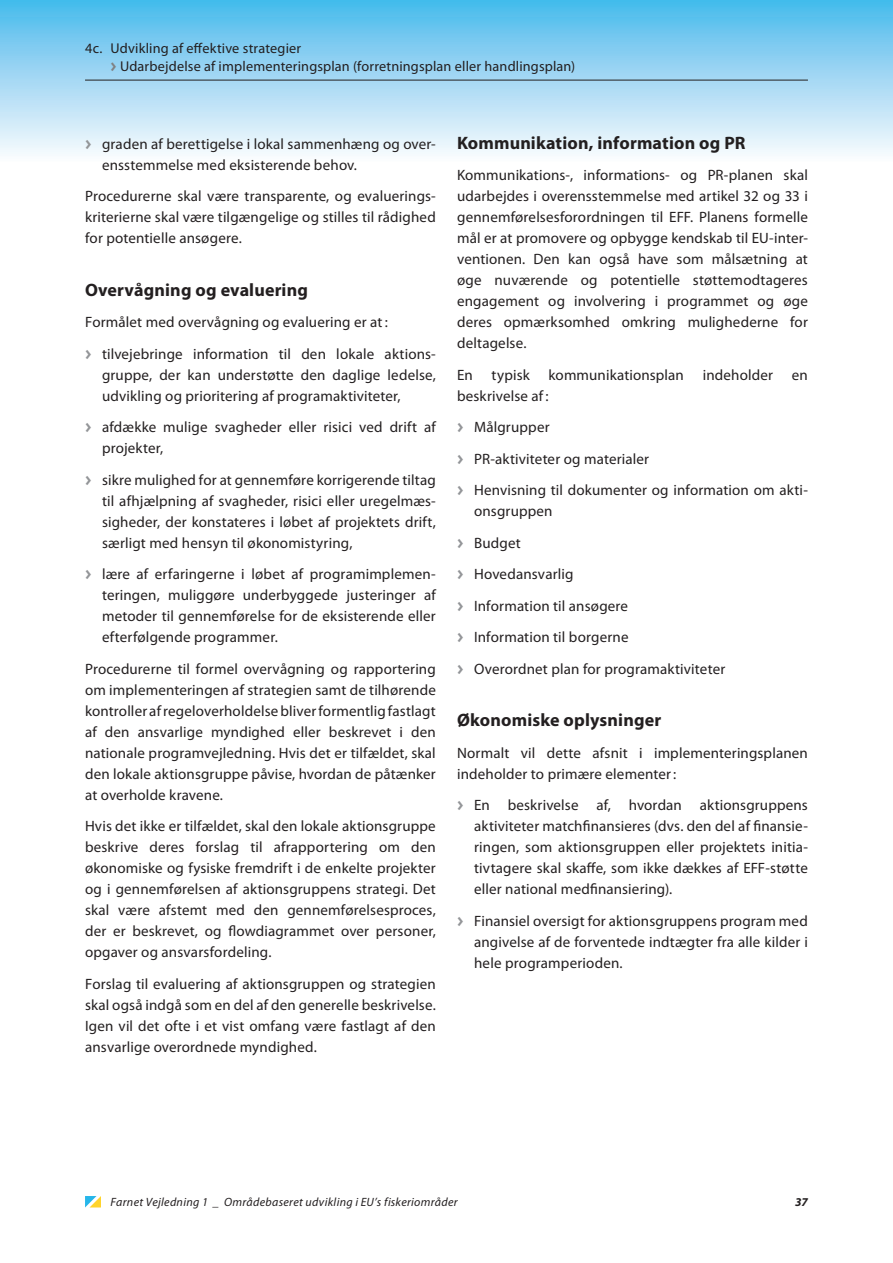
<style>
.page{position:relative;width:893px;height:1263px;background:#fff}
.page>*{position:absolute;margin:0;border:0;box-sizing:border-box;transform-origin:0 0}
.t1{font:700 18px "Myriad Pro";letter-spacing:.01em;color:#231f20}
.t2{font:15px/21px "Myriad Pro";letter-spacing:.01em;color:#231f20;text-align:justify}
.t3{font:14.25px/18px "Myriad Pro";letter-spacing:.01em;color:#231f20}
.t4{font:italic 12px "Myriad Pro";letter-spacing:.025em;color:#231f20}
.t5{font:italic 700 12px "Myriad Pro";color:#231f20}
.s1{font-family:"Meta Plus Bold Caps";color:#808285}
.s2{font-family:"Meta Plus Bold Caps";color:#939598}
</style>
<div class="page">
<div style="left:0;top:0;width:893px;height:162px;background:linear-gradient(to bottom,#49b9ec,#fefbfd)"></div>
<svg style="left:0;top:0;width:1px;height:162px"></svg>
<svg style="left:85px;top:1196px;width:16px;height:11px"></svg>
<hr style="left:85px;top:80px;width:723px;height:1px;background:#231f20">
<p class="t3" style="left:111px;top:39px;width:466px;text-indent:-26px">4c. Udvikling af effektive strategier<br><span class="s1">&gt;</span> Udarbejdelse af implementeringsplan (forretningsplan eller handlingsplan)</p>
<p class="t2" style="left:102px;top:133px;width:335px;text-indent:-17px"><span class="s2">&gt;</span> graden af berettigelse i lokal sammenhæng og over&shy;ensstemmelse med eksisterende behov.</p>
<p class="t2" style="left:85px;top:185px;width:352px">Procedurerne skal være transparente, og evaluerings&shy;kriterierne skal være tilgængelige og stilles til rådighed for potentielle ansøgere.</p>
<p class="t1" style="left:85px;top:278px;width:224px">Overvågning og evaluering</p>
<p class="t2" style="left:85px;top:306px;width:352px;line-height:31.5px">Formålet med overvågning og evaluering er at:<br><span class="s2">&gt;</span> tilvejebringe information til den lokale aktions-</p>
<p class="t2" style="left:102px;top:364px;width:335px">gruppe, der kan understøtte den daglige ledelse, udvikling og prioritering af programaktiviteter,</p>
<p class="t2" style="left:102px;top:416px;width:335px;text-indent:-17px"><span class="s2">&gt;</span> afdække mulige svagheder eller risici ved drift af projekter,</p>
<p class="t2" style="left:102px;top:469px;width:335px;text-indent:-17px"><span class="s2">&gt;</span> sikre mulighed for at gennemføre korrigerende tiltag til afhjælpning af svagheder, risici eller uregelmæs&shy;sigheder, der konstateres i løbet af projektets drift, særligt med hensyn til økonomistyring,</p>
<p class="t2" style="left:102px;top:563px;width:335px;text-indent:-17px"><span class="s2">&gt;</span> lære af erfaringerne i løbet af programimplemen&shy;teringen, muliggøre underbyggede justeringer af metoder til gennemførelse for de eksisterende eller efterfølgende programmer.</p>
<p class="t2" style="left:85px;top:658px;width:352px">Procedurerne til formel overvågning og rapportering om implementeringen af strategien samt de tilhørende kontroller af regeloverholdelse bliver formentlig fastlagt af den ansvarlige myndighed eller beskrevet i den nationale programvejledning. Hvis det er tilfældet, skal den lokale aktionsgruppe påvise, hvordan de påtænker at overholde kravene.</p>
<p class="t2" style="left:85px;top:815px;width:352px">Hvis det ikke er tilfældet, skal den lokale aktionsgruppe beskrive deres forslag til afrapportering om den økonomiske og fysiske fremdrift i de enkelte projekter og i gennemførelsen af aktionsgruppens strategi. Det skal være afstemt med den gennemførelsesproces, der er beskrevet, og flowdiagrammet over personer, opgaver og ansvarsfordeling.</p>
<p class="t2" style="left:85px;top:973px;width:352px">Forslag til evaluering af aktionsgruppen og strategien skal også indgå som en del af den generelle beskrivelse.<br>Igen vil det ofte i et vist omfang være fastlagt af den ansvarlige overordnede myndighed.</p>
<p class="t1" style="left:457px;top:131px;width:290px">Kommunikation, information og PR</p>
<p class="t2" style="left:457px;top:164px;width:352px">Kommunikations-, informations- og PR-planen skal udarbejdes i overensstemmelse med artikel 32 og 33 i gennemførelsesforordningen til EFF. Planens formelle mål er at promovere og opbygge kendskab til EU-inter&shy;ventionen. Den kan også have som målsætning at øge nuværende og potentielle støttemodtageres engagement og involvering i programmet og øge deres opmærksomhed omkring mulighederne for deltagelse.</p>
<p class="t2" style="left:457px;top:364px;width:74px">En typisk</p>
<p class="t2" style="left:549px;top:364px;width:137px">kommunikationsplan</p>
<p class="t2" style="left:703px;top:364px;width:107px">indeholder en</p>
<p class="t2" style="left:457px;top:379px;width:352px;line-height:31.5px;text-align:left">beskrivelse af:<br><span class="s2">&gt;</span> Målgrupper<br><span class="s2">&gt;</span> PR-aktiviteter og materialer<br><span class="s2">&gt;</span> Henvisning til dokumenter og information om akti-</p>
<p class="t2" style="left:457px;top:495px;width:270px;line-height:31.5px;text-align:left;text-indent:17px">onsgruppen<br><span class="s2">&gt;</span> Budget<br><span class="s2">&gt;</span> Hovedansvarlig<br><span class="s2">&gt;</span> Information til ansøgere<br><span class="s2">&gt;</span> Information til borgerne<br><span class="s2">&gt;</span> Overordnet plan for programaktiviteter</p>
<p class="t1" style="left:457px;top:708px;width:206px">Økonomiske oplysninger</p>
<p class="t2" style="left:457px;top:742px;width:352px">Normalt vil dette afsnit i implementeringsplanen indeholder to primære elementer:</p>
<p class="t2" style="left:474px;top:794px;width:335px;text-indent:-17px"><span class="s2">&gt;</span> En beskrivelse af, hvordan aktionsgruppens aktiviteter matchfinansieres (dvs. den del af finansie&shy;ringen, som aktionsgruppen eller projektets initia&shy;tivtagere skal skaffe, som ikke dækkes af EFF-støtte eller national medfinansiering).</p>
<p class="t2" style="left:474px;top:910px;width:335px;text-indent:-17px"><span class="s2">&gt;</span> Finansiel oversigt for aktionsgruppens program med angivelse af de forventede indtægter fra alle kilder i hele programperioden.</p>
<p class="t4" style="left:111px;top:1194px;width:349px">Farnet Vejledning 1 _ Områdebaseret udvikling i EU’s fiskeriområder</p>
<p class="t5" style="left:795px;top:1194px;width:14px">37</p>
</div>
